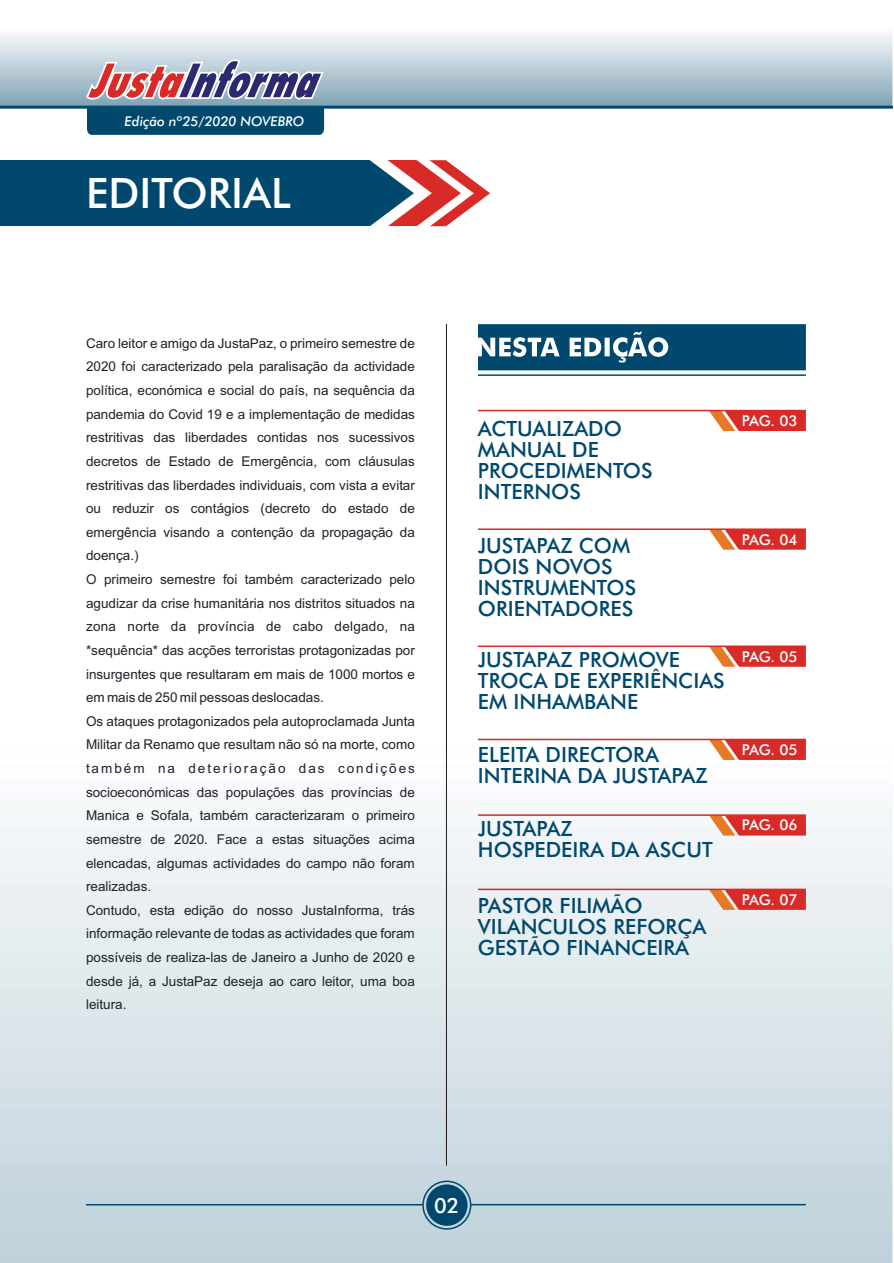
<style>
.page{position:relative;width:894px;height:1263px;background:#fff}
.page>*{position:absolute;margin:0;border:0;box-sizing:border-box;transform-origin:0 0}
.t1{font:42px "Futura Md BT";color:#fff}
.t2{font:21px/21px "Futura Md BT";color:#00486d}
.t3{font:21px "Futura Md BT";color:#fff}
.t4{font:15px "Futura Md BT";letter-spacing:-.015em;color:#fff}
.t5{font:13.5px/23.7px "Arial";color:#1e2129}
.t6{font:italic 13.5px "Futura Md BT";color:#fff}
</style>
<div class="page">
<svg style="left:709px;top:411px;width:97px;height:20px;background:#de4b3e"></svg>
<img style="left:0;top:612px;width:893px;height:651px">
<svg style="left:0;top:160px;width:490px;height:66px;background:#2f5876"></svg>
<div style="left:426px;top:1184px;width:42px;height:42px;background:#00486d;border-radius:50%"></div>
<div style="left:422px;top:1181px;width:49px;height:49px;border:2px solid #00486d;border-radius:50%"></div>
<hr style="left:470px;top:1204px;width:336px;height:1px;background:#00486d">
<hr style="left:86px;top:1204px;width:337px;height:1px;background:#00486d">
<hr style="left:478px;top:410px;width:328px;height:1px;background:#d82a27">
<svg style="left:709px;top:530px;width:97px;height:20px;background:#de4e42"></svg>
<hr style="left:478px;top:528px;width:328px;height:2px;background:#d82a27">
<svg style="left:709px;top:647px;width:97px;height:20px;background:#de4d41"></svg>
<hr style="left:478px;top:646px;width:328px;height:1px;background:#d82a27">
<svg style="left:709px;top:740px;width:97px;height:20px;background:#de4b3f"></svg>
<hr style="left:478px;top:739px;width:328px;height:1px;background:#d82a27">
<svg style="left:709px;top:816px;width:97px;height:20px;background:#dd4e42"></svg>
<hr style="left:478px;top:814px;width:328px;height:2px;background:#d82a27">
<svg style="left:709px;top:890px;width:97px;height:20px;background:#dc4b3e"></svg>
<hr style="left:478px;top:889px;width:328px;height:1px;background:#d82a27">
<svg style="left:478px;top:324px;width:328px;height:46px;background:#226080"></svg>
<hr style="left:478px;top:374px;width:328px;height:2px;background:#00486d">
<hr style="left:446px;top:324px;width:1px;height:842px;background:#1f1917">
<img style="left:0;top:34px;width:893px;height:72px">
<hr style="left:0;top:106px;width:893px;height:3px;background:#00486d">
<div style="left:87px;top:109px;width:237px;height:26px;background:#01486d"></div>
<svg style="left:86px;top:59px;width:238px;height:41px;background:#aa96aa"></svg>
<p class="t6" style="left:125px;top:112px;width:181px">Edição nº25/2020 NOVEBRO</p>
<h1 class="t1" style="left:86px;top:166px;width:206px">EDITORIAL</h1>
<p class="t5" style="left:86px;top:333px;width:331px">Caro leitor e amigo da JustaPaz, o primeiro semestre de 2020 foi caracterizado pela paralisação da actividade política, económica e social do país, na sequência da pandemia do Covid 19 e a implementação de medidas restritivas das liberdades contidas nos sucessivos decretos de Estado de Emergência, com cláusulas restritivas das liberdades individuais, com vista a evitar ou reduzir os contágios (decreto do estado de emergência visando a contenção da propagação da doença.)<br>O primeiro semestre foi também caracterizado pelo agudizar da crise humanitária nos distritos situados na zona norte da província de cabo delgado, na *sequência* das acções terroristas protagonizadas por insurgentes que resultaram em mais de 1000 mortos e em mais de 250 mil pessoas deslocadas.<br>Os ataques protagonizados pela autoproclamada Junta Militar da Renamo que resultam não só na morte, como também na deterioração das condições socioeconómicas das populações das províncias de Manica e Sofala, também caracterizaram o primeiro semestre de 2020. Face a estas situações acima elencadas, algumas actividades do campo não foram realizadas.<br>Contudo, esta edição do nosso JustaInforma, trás informação relevante de todas as actividades que foram possíveis de realiza-las de Janeiro a Junho de 2020 e desde já, a JustaPaz deseja ao caro leitor, uma boa leitura.</p>
<h2 class="t2" style="left:478px;top:420px;width:176px">ACTUALIZADO<br>MANUAL DE<br>PROCEDIMENTOS<br>INTERNOS</h2>
<h2 class="t2" style="left:478px;top:537px;width:160px">JUSTAPAZ COM<br>DOIS NOVOS<br>INSTRUMENTOS<br>ORIENTADORES</h2>
<h2 class="t2" style="left:478px;top:652px;width:248px">JUSTAPAZ PROMOVE<br>TROCA DE EXPERIÊNCIAS<br>EM INHAMBANE</h2>
<h2 class="t2" style="left:478px;top:746px;width:231px">ELEITA DIRECTORA<br>INTERINA DA JUSTAPAZ</h2>
<h2 class="t2" style="left:478px;top:821px;width:236px">JUSTAPAZ<br>HOSPEDEIRA DA ASCUT</h2>
<h2 class="t2" style="left:478px;top:897px;width:230px">PASTOR FILIMÃO<br>VILANCULOS REFORÇA<br>GESTÃO FINANCEIRA</h2>
<p class="t4" style="left:742px;top:411px;width:57px">PAG. 03</p>
<p class="t4" style="left:742px;top:530px;width:57px">PAG. 04</p>
<p class="t4" style="left:742px;top:647px;width:57px">PAG. 05</p>
<p class="t4" style="left:742px;top:740px;width:57px">PAG. 05</p>
<p class="t4" style="left:742px;top:815px;width:57px">PAG. 06</p>
<p class="t4" style="left:742px;top:890px;width:57px">PAG. 07</p>
<h2 class="t3" style="left:434px;top:1192px;width:27px">02</h2>
</div>
